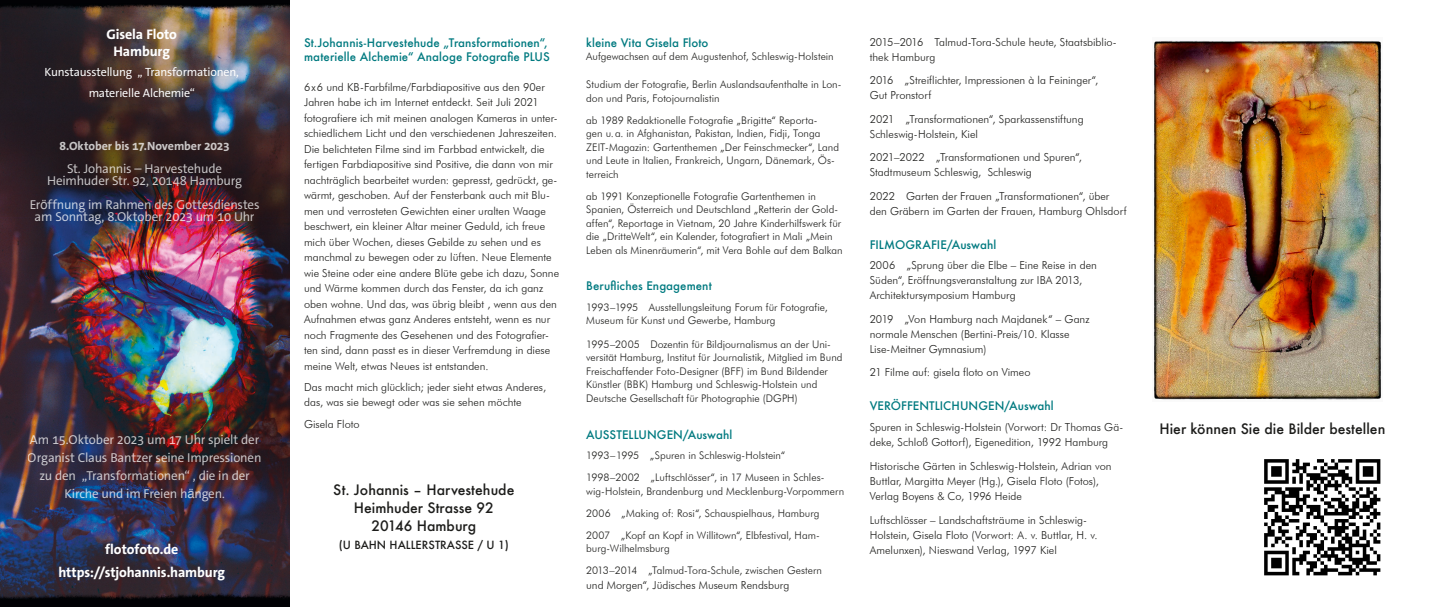
<style>
.page{position:relative;width:1429px;height:607px;background:#fff}
.page>*{position:absolute;margin:0;border:0;box-sizing:border-box;transform-origin:0 0}
.t1{font:500 14px/18px "Futura";color:#1d1d1b;text-align:center}
.t2{font:700 14px/17.7px "The Sans Office Trial";letter-spacing:-.01em;color:#fff;text-align:center}
.t3{font:13px/18px "The Sans Office Trial";letter-spacing:-.015em;color:#fff;text-align:center}
.t4{font:12px/20.1px "The Sans Office Trial";letter-spacing:-.015em;color:#fff;text-align:center}
.t5{font:700 12px "The Sans Office Trial";letter-spacing:-.005em;color:#fff}
.t6{font:500 11.5px/14px "Futura";letter-spacing:.005em;color:#007a80}
.t7{font:300 11px/15.5px "Futura BT";color:#1d1d1b}
.t8{font:500 11px "Futura";color:#1d1d1b}
.t9{font:300 10.5px/13.5px "Futura BT";color:#1d1d1b}
.s1{font-family:"Helvetica"}
.s2{font-size:12px}
</style>
<div class="page">
<img style="left:1154px;top:40px;width:227px;height:360px">
<img style="left:0;top:0;width:289px;height:606px">
<img style="left:1264px;top:459px;width:117px;height:117px">
<p class="t2" style="left:106px;top:26px;width:72px">Gisela Floto<br>Hamburg</p>
<p class="t4" style="left:45px;top:63px;width:196px">Kunstausstellung „ Transformationen, materielle Alchemie“</p>
<p class="t5" style="left:59px;top:140px;width:172px">8.Oktober bis 17.November 2023</p>
<p class="t3" style="left:47px;top:163px;width:197px;line-height:12px">St. Johannis – Harvestehude<br>Heimhuder Str. 92, 20148 Hamburg</p>
<p class="t3" style="left:30px;top:199px;width:232px;line-height:12px">Er<span class="s1">ö</span>ffnung im Rahmen des Gottesdienstes am Sonntag, 8.Oktober 2023 um 10 Uhr</p>
<p class="t3" style="left:28px;top:431px;width:235px">Am 15.Oktober 2023 um 17 Uhr spielt der Organist Claus Bantzer seine Impressionen zu den „Transformationen“ , die in der Kirche und im Freien h<span class="s1">ä</span>ngen<span class="s2">.</span></p>
<p class="t2" style="left:58px;top:539px;width:168px;line-height:22.3px">flotofoto.de https://stjohannis.hamburg</p>
<p class="t6" style="left:304px;top:35px;width:247px">St.Johannis-Harvestehude „Transformationen“, materielle Alchemie“ Analoge Fotografie PLUS</p>
<p class="t7" style="left:304px;top:79px;width:257px">6x6 und KB-Farbfilme/Farbdiapositive aus den 90er Jahren habe ich im Internet entdeckt. Seit Juli 2021 fotografiere ich mit meinen analogen Kameras in unter&shy;schiedlichem Licht und den verschiedenen Jahreszeiten.<br>Die belichteten Filme sind im Farbbad entwickelt, die fertigen Farbdiapositive sind Positive, die dann von mir nachträglich bearbeitet wurden: gepresst, gedrückt, ge&shy;wärmt, geschoben. Auf der Fensterbank auch mit Blu&shy;men und verrosteten Gewichten einer uralten Waage beschwert, ein kleiner Altar meiner Geduld, ich freue mich über Wochen, dieses Gebilde zu sehen und es manchmal zu bewegen oder zu lüften. Neue Elemente wie Steine oder eine andere Blüte gebe ich dazu, Sonne und Wärme kommen durch das Fenster, da ich ganz oben wohne. Und das, was übrig bleibt , wenn aus den Aufnahmen etwas ganz Anderes entsteht, wenn es nur noch Fragmente des Gesehenen und des Fotografier&shy;ten sind, dann passt es in dieser Verfremdung in diese meine Welt, etwas Neues ist entstanden.</p>
<p class="t7" style="left:304px;top:379px;width:244px">Das macht mich glücklich; jeder sieht etwas Anderes, das, was sie bewegt oder was sie sehen möchte</p>
<p class="t7" style="left:304px;top:416px;width:57px">Gisela Floto</p>
<p class="t1" style="left:333px;top:480px;width:183px">St. Johannis – Harvestehude<br>Heimhuder Strasse 92<br>20146 Hamburg</p>
<p class="t8" style="left:339px;top:537px;width:172px">(U BAHN HALLERSTRASSE / U 1)</p>
<p class="t6" style="left:586px;top:35px;width:124px">kleine Vita Gisela Floto</p>
<p class="t9" style="left:586px;top:50px;width:249px">Aufgewachsen auf dem Augustenhof, Schleswig-Holstein</p>
<p class="t9" style="left:586px;top:77px;width:257px">Studium der Fotografie, Berlin Auslandsaufenthalte in Lon&shy;don und Paris, Fotojournalistin</p>
<p class="t9" style="left:586px;top:113px;width:254px">ab 1989 Redaktionelle Fotografie „Brigitte“ Reporta-<br>gen u.a. in Afghanistan, Pakistan, Indien, Fidji, Tonga ZEIT-Magazin: Gartenthemen „Der Feinschmecker“, Land und Leute in Italien, Frankreich, Ungarn, Dänemark, Ös&shy;terreich</p>
<p class="t9" style="left:586px;top:189px;width:258px">ab 1991 Konzeptionelle Fotografie Gartenthemen in Spanien, Österreich und Deutschland „Retterin der Gold&shy;affen“, Reportage in Vietnam, 20 Jahre Kinderhilfswerk für die „DritteWelt“, ein Kalender, fotografiert in Mali „Mein Leben als Minenräumerin“, mit Vera Bohle auf dem Balkan</p>
<p class="t6" style="left:586px;top:279px;width:127px">Berufliches Engagement</p>
<p class="t9" style="left:586px;top:300px;width:243px">1993–1995 Ausstellungsleitung Forum für Fotografie,<br>Museum für Kunst und Gewerbe, Hamburg</p>
<p class="t9" style="left:586px;top:337px;width:258px">1995–2005 Dozentin für Bildjournalismus an der Uni&shy;versität Hamburg, Institut für Journalistik, Mitglied im Bund Freischaffender Foto-Designer (BFF) im Bund Bildender Künstler (BBK) Hamburg und Schleswig-Holstein und Deutsche Gesellschaft für Photographie (DGPH)</p>
<p class="t6" style="left:586px;top:427px;width:148px">AUSSTELLUNGEN/Auswahl</p>
<p class="t9" style="left:586px;top:444px;width:240px;line-height:22px">1993–1995 „Spuren in Schleswig-Holstein“<br>1998–2002 „Luftschlösser“, in 17 Museen in Schles-</p>
<p class="t9" style="left:586px;top:480px;width:259px;line-height:22px">wig-Holstein, Brandenburg und Mecklenburg-Vorpommern<br>2006 „Making of: Rosi“, Schauspielhaus, Hamburg<br>2007 „Kopf an Kopf in Willitown“, Elbfestival, Ham-</p>
<p class="t9" style="left:586px;top:537px;width:237px;line-height:22px">burg-Wilhelmsburg<br>2013–2014 „Talmud-Tora-Schule, zwischen Gestern</p>
<p class="t7" style="left:586px;top:577px;width:205px">und Morgen“, Jüdisches Museum Rendsburg</p>
<p class="t7" style="left:870px;top:34px;width:248px;line-height:15px">2015–2016 Talmud-Tora-Schule heute, Staatsbiblio&shy;thek Hamburg</p>
<p class="t7" style="left:870px;top:73px;width:230px;line-height:15px">2016 „Streiflichter, Impressionen à la Feininger“,<br>Gut Pronstorf</p>
<p class="t7" style="left:870px;top:111px;width:215px;line-height:15px">2021 „Transformationen“, Sparkassenstiftung<br>Schleswig-Holstein, Kiel</p>
<p class="t7" style="left:870px;top:150px;width:214px;line-height:15px">2021–2022 „Transformationen und Spuren“,<br>Stadtmuseum Schleswig, Schleswig</p>
<p class="t7" style="left:870px;top:188px;width:258px;line-height:15px">2022 Garten der Frauen „Transformationen“, über den Gräbern im Garten der Frauen, Hamburg Ohlsdorf</p>
<p class="t6" style="left:870px;top:237px;width:128px">FILMOGRAFIE/Auswahl</p>
<p class="t7" style="left:870px;top:258px;width:229px;line-height:15px">2006 „Sprung über die Elbe – Eine Reise in den<br>Süden“, Eröffnungsveranstaltung zur IBA 2013,<br>Architektursymposium Hamburg</p>
<p class="t7" style="left:870px;top:311px;width:221px;line-height:15px">2019 „Von Hamburg nach Majdanek“ – Ganz normale Menschen (Bertini-Preis/10. Klasse<br>Lise-Meitner Gymnasium)</p>
<p class="t7" style="left:870px;top:364px;width:162px">21 Filme auf: gisela floto on Vimeo</p>
<p class="t6" style="left:870px;top:399px;width:185px">VERÖFFENTLICHUNGEN/Auswahl</p>
<p class="t7" style="left:870px;top:419px;width:255px;line-height:15px">Spuren in Schleswig-Holstein (Vorwort: Dr Thomas Gä&shy;deke, Schloß Gottorf), Eigenedition, 1992 Hamburg</p>
<p class="t7" style="left:870px;top:458px;width:243px;line-height:15px">Historische Gärten in Schleswig-Holstein, Adrian von<br>Buttlar, Margitta Meyer (Hg.), Gisela Floto (Fotos),<br>Verlag Boyens &amp; Co, 1996 Heide</p>
<p class="t7" style="left:870px;top:512px;width:229px;line-height:15px">Luftschlösser – Landschaftsträume in Schleswig-<br>Holstein, Gisela Floto (Vorwort: A. v. Buttlar, H. v.<br>Amelunxen), Nieswand Verlag, 1997 Kiel</p>
<p class="t1" style="left:1159px;top:419px;width:227px">Hier können Sie die Bilder bestellen</p>
</div>
